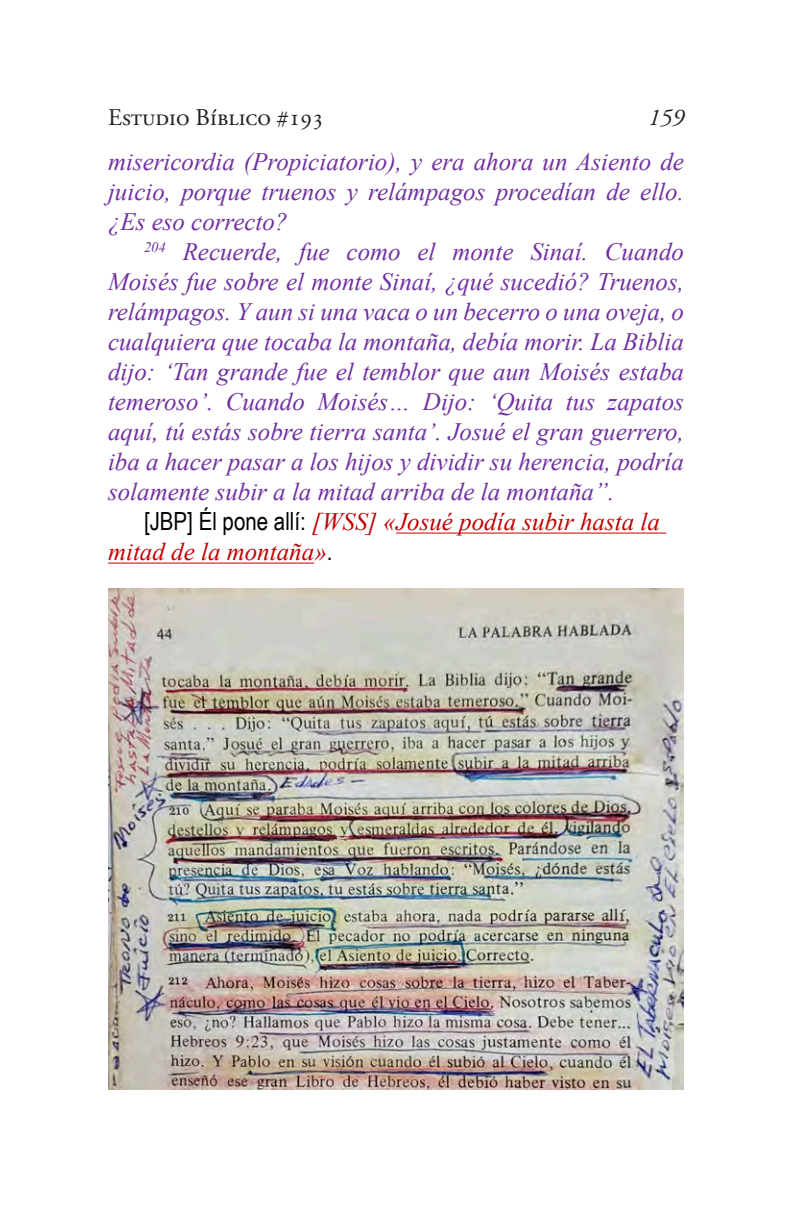
<style>
.page{position:relative;width:792px;height:1224px;background:#fff}
.page>*{position:absolute;margin:0;border:0;box-sizing:border-box;transform-origin:0 0}
.t1{font:italic 25px/30px "Times New Roman";color:#7030a0;text-align:justify}
.t2{font:italic 25px/30px "Times New Roman";color:#c00000}
.t3{font:24px "Adobe Garamond Pro";color:#231f20}
.t4{font:italic 24px "Adobe Garamond Pro";color:#231f20}
.s1{font-family:"Arial Narrow";font-style:normal;color:#000}
</style>
<div class="page">
<hr style="left:396px;top:533px;width:270px;height:1px;background:#c00000">
<hr style="left:108px;top:563px;width:206px;height:1px;background:#c00000">
<img style="left:108px;top:589px;width:576px;height:500px">
<p class="t3" style="left:108px;top:103px;width:218px">Estudio Bíblico #193</p>
<p class="t4" style="left:648px;top:103px;width:37px">159</p>
<p class="t1" style="left:108px;top:146px;width:577px">misericordia (Propiciatorio), y era ahora un Asiento de juicio, porque truenos y relámpagos procedían de ello. ¿Es eso correcto?</p>
<p class="t1" style="left:108px;top:236px;width:578px;text-indent:36px"><sup>204</sup> Recuerde, fue como el monte Sinaí. Cuando Moisés fue sobre el monte Sinaí, ¿qué sucedió? Truenos, relámpagos. Y aun si una vaca o un becerro o una oveja, o cualquiera que tocaba la montaña, debía morir. La Biblia dijo: ‘Tan grande fue el temblor que aun Moisés estaba temeroso’. Cuando Moisés… Dijo: ‘Quita tus zapatos aquí, tú estás sobre tierra santa’. Josué el gran guerrero, iba a hacer pasar a los hijos y dividir su herencia, podría solamente subir a la mitad arriba de la montaña”.</p>
<p class="t2" style="left:108px;top:506px;width:554px;text-indent:36px"><span class="s1">[JBP] Él pone allí:</span> [WSS] «Josué podía subir hasta la mitad de la montaña»<span class="s1">.</span></p>
</div>
